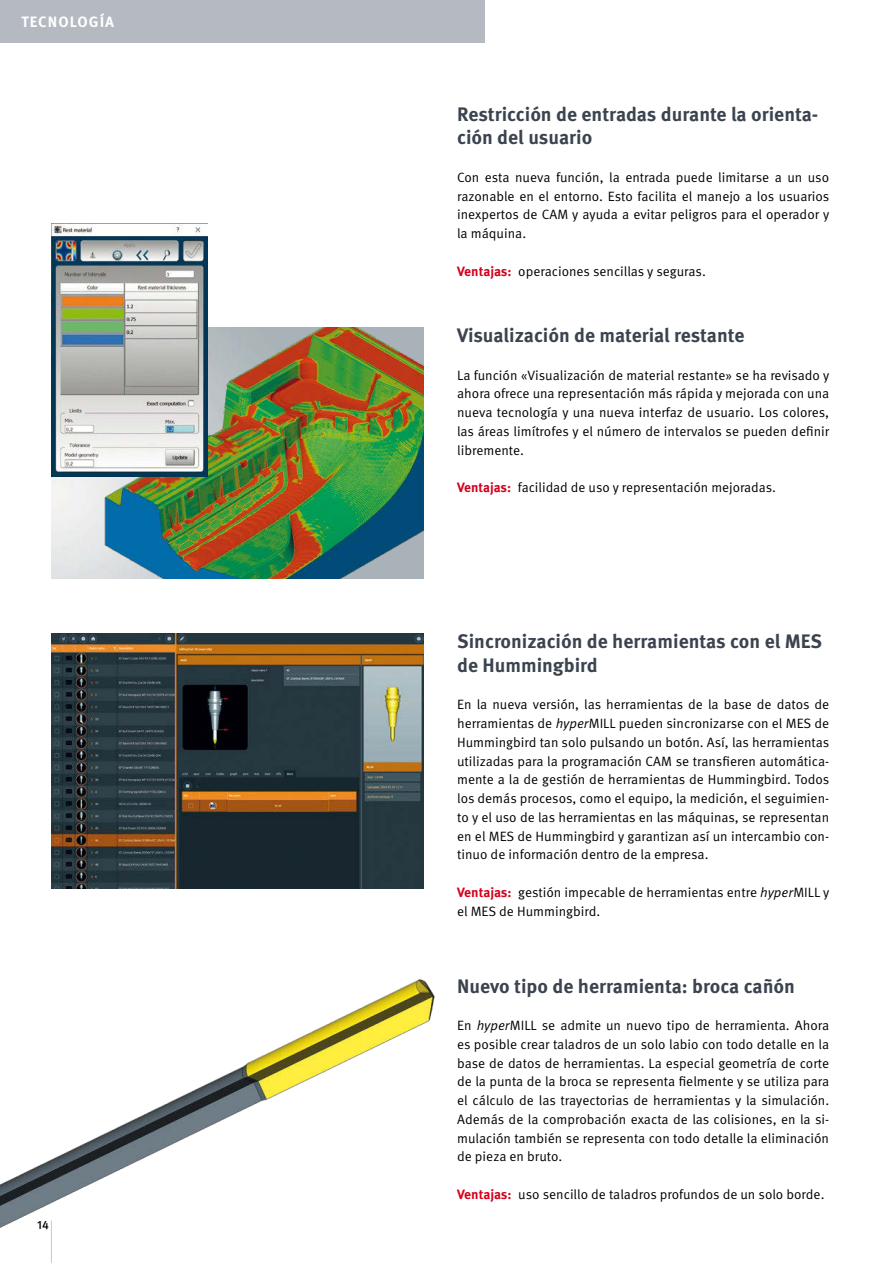
<style>
.page{position:relative;width:893px;height:1263px;background:#fff}
.page>*{position:absolute;margin:0;border:0;box-sizing:border-box;transform-origin:0 0}
.t1{font:700 19.5px/23.4px "Meta Pro";color:#3b434f}
.t2{font:700 15px "Meta Pro";letter-spacing:.07em;color:#fff}
.t3{font:13.5px/18.8px "Meta Pro";color:#000;text-align:justify}
.t4{font:500 12px "Meta Pro";color:#000}
.s1{font-weight:700;color:#d4021d}
.s2{font-style:italic}
</style>
<div class="page">
<img style="left:0;top:979px;width:435px;height:284px">
<div style="left:0;top:0;width:485px;height:43px;background:#b5bac2"></div>
<img style="left:51px;top:634px;width:372px;height:255px">
<img style="left:51px;top:476px;width:45px;height:102px">
<img style="left:96px;top:327px;width:327px;height:251px">
<img style="left:51px;top:223px;width:156px;height:253px">
<p class="t2" style="left:21px;top:12px;width:94px">TECNOLOGÍA</p>
<p class="t4" style="left:37px;top:1217px;width:13px">14</p>
<h1 class="t1" style="left:457px;top:103px;width:363px">Restricción de entradas durante la orienta&shy;ción del usuario</h1>
<p class="t3" style="left:457px;top:168px;width:374px">Con esta nueva función, la entrada puede limitarse a un uso razonable en el entorno. Esto facilita el manejo a los usuarios inexpertos de CAM y ayuda a evitar peligros para el operador y la máquina.</p>
<p class="t3" style="left:457px;top:262px;width:250px"><span class="s1">Ventajas:</span> operaciones sencillas y seguras.</p>
<h1 class="t1" style="left:457px;top:324px;width:289px">Visualización de material restante</h1>
<p class="t3" style="left:457px;top:366px;width:374px">La función «Visualización de material restante» se ha revisado y ahora ofrece una representación más rápida y mejorada con una nueva tecnología y una nueva interfaz de usuario. Los colores, las áreas limítrofes y el número de intervalos se pueden definir libremente.</p>
<p class="t3" style="left:457px;top:478px;width:320px"><span class="s1">Ventajas:</span> facilidad de uso y representación mejoradas.</p>
<h1 class="t1" style="left:457px;top:630px;width:367px">Sincronización de herramientas con el MES de Hummingbird</h1>
<p class="t3" style="left:457px;top:695px;width:374px">En la nueva versión, las herramientas de la base de datos de herramientas de <span class="s2">hyper</span>MILL pueden sincronizarse con el MES de Hummingbird tan solo pulsando un botón. Así, las herramientas utilizadas para la programación CAM se transfieren automática&shy;mente a la de gestión de herramientas de Hummingbird. Todos los demás procesos, como el equipo, la medición, el seguimien&shy;to y el uso de las herramientas en las máquinas, se representan en el MES de Hummingbird y garantizan así un intercambio con&shy;tinuo de información dentro de la empresa.</p>
<p class="t3" style="left:457px;top:883px;width:374px"><span class="s1">Ventajas:</span> gestión impecable de herramientas entre <span class="s2">hyper</span>MILL y el MES de Hummingbird.</p>
<h1 class="t1" style="left:457px;top:974px;width:339px">Nuevo tipo de herramienta: broca cañón</h1>
<p class="t3" style="left:457px;top:1016px;width:374px">En <span class="s2">hyper</span>MILL se admite un nuevo tipo de herramienta. Ahora es posible crear taladros de un solo labio con todo detalle en la base de datos de herramientas. La especial geometría de corte de la punta de la broca se representa fielmente y se utiliza para el cálculo de las trayectorias de herramientas y la simulación.<br>Además de la comprobación exacta de las colisiones, en la si&shy;mulación también se representa con todo detalle la eliminación de pieza en bruto.</p>
<p class="t3" style="left:457px;top:1185px;width:369px"><span class="s1">Ventajas:</span> uso sencillo de taladros profundos de un solo borde.</p>
</div>
